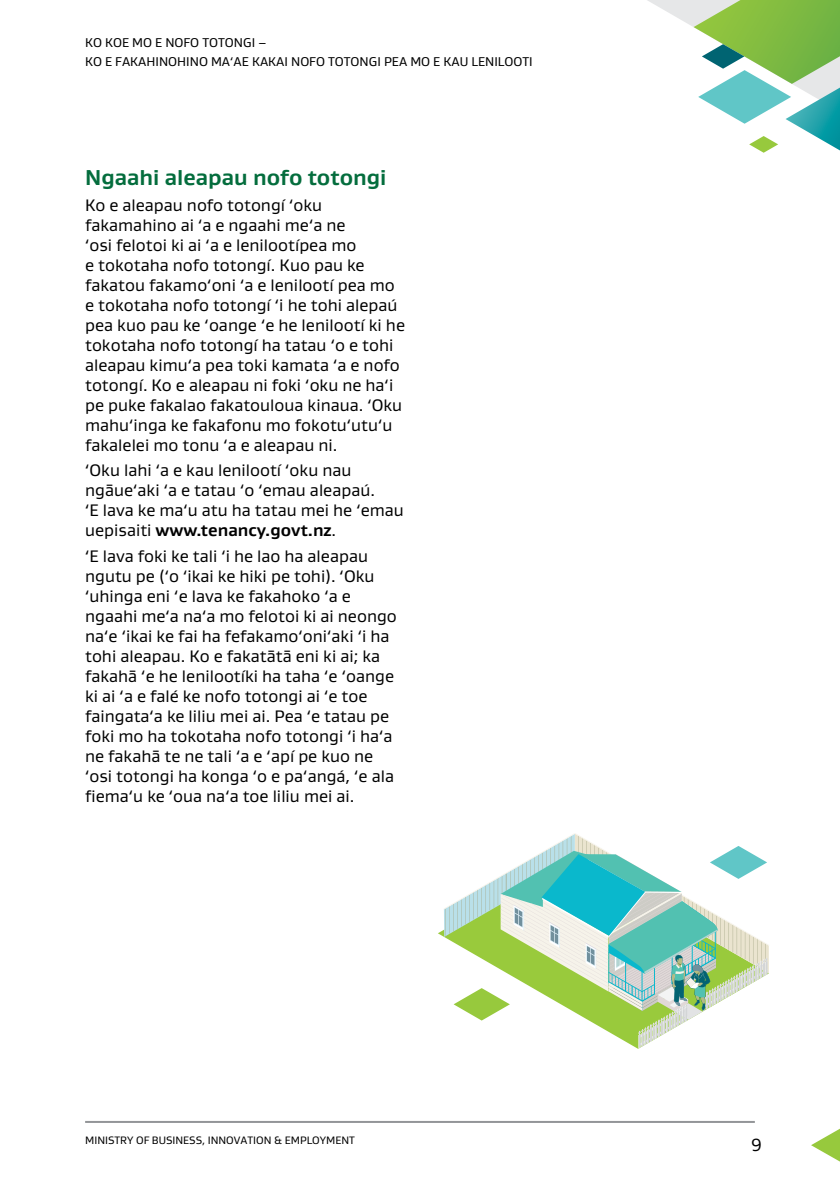
<style>
.page{position:relative;width:840px;height:1191px;background:#fff}
.page>*{position:absolute;margin:0;border:0;box-sizing:border-box;transform-origin:0 0}
.t1{font:700 22px "Gustan";color:#046d3d}
.t2{font:18px "Gustan";color:#000}
.t3{font:17px/20px "Gustan";color:#000}
.t4{font:13px/19px "Gustan";color:#000}
.t5{font:11px "Gustan";color:#000}
.s1{font-weight:700}
</style>
<div class="page">
<svg style="left:443px;top:833px;width:326px;height:215px"></svg>
<hr style="left:85px;top:1121px;width:669px;height:2px;background:#939598">
<svg style="left:647px;top:0;width:192px;height:153px"></svg>
<svg style="left:811px;top:1129px;width:28px;height:32px"></svg>
<p class="t4" style="left:85px;top:33px;width:449px">KO KOE MO E NOFO TOTONGI –<br>KO E FAKAHINOHINO MA‘AE KAKAI NOFO TOTONGI PEA MO E KAU LENILOOTI</p>
<h4 class="t1" style="left:85px;top:163px;width:303px">Ngaahi aleapau nofo totongi</h4>
<p class="t3" style="left:85px;top:194px;width:321px">Ko e aleapau nofo totongí ‘oku fakamahino ai ‘a e ngaahi me‘a ne<br>‘osi felotoi ki ai ‘a e lenilootípea mo<br>e tokotaha nofo totongí. Kuo pau ke fakatou fakamo‘oni ‘a e lenilootí pea mo e tokotaha nofo totongí ‘i he tohi alepaú pea kuo pau ke ‘oange ‘e he lenilootí ki he tokotaha nofo totongí ha tatau ‘o e tohi aleapau kimu‘a pea toki kamata ‘a e nofo totongí. Ko e aleapau ni foki ‘oku ne ha‘i pe puke fakalao fakatouloua kinaua. ‘Oku mahu‘inga ke fakafonu mo fokotu‘utu‘u fakalelei mo tonu ‘a e aleapau ni.</p>
<p class="t3" style="left:85px;top:460px;width:320px">‘Oku lahi ‘a e kau lenilootí ‘oku nau ngāue‘aki ‘a e tatau ‘o ‘emau aleapaú.<br>‘E lava ke ma‘u atu ha tatau mei he ‘emau uepisaiti <span class="s1">www.tenancy.govt.nz</span>.</p>
<p class="t3" style="left:85px;top:546px;width:313px">‘E lava foki ke tali ‘i he lao ha aleapau ngutu pe (‘o ‘ikai ke hiki pe tohi). ‘Oku ‘uhinga eni ‘e lava ke fakahoko ‘a e ngaahi me‘a na‘a mo felotoi ki ai neongo na‘e ‘ikai ke fai ha fefakamo‘oni‘aki ‘i ha tohi aleapau. Ko e fakatātā eni ki ai; ka fakahā ‘e he lenilootíki ha taha ‘e ‘oange ki ai ‘a e falé ke nofo totongi ai ‘e toe faingata‘a ke liliu mei ai. Pea ‘e tatau pe foki mo ha tokotaha nofo totongi ‘i ha‘a ne fakahā te ne tali ‘a e ‘apí pe kuo ne ‘osi totongi ha konga ‘o e pa‘angá, ‘e ala fiema‘u ke ‘oua na‘a toe liliu mei ai.</p>
<p class="t5" style="left:85px;top:1133px;width:271px">MINISTRY OF BUSINESS, INNOVATION &amp; EMPLOYMENT</p>
<p class="t2" style="left:750px;top:1133px;width:12px">9</p>
</div>
